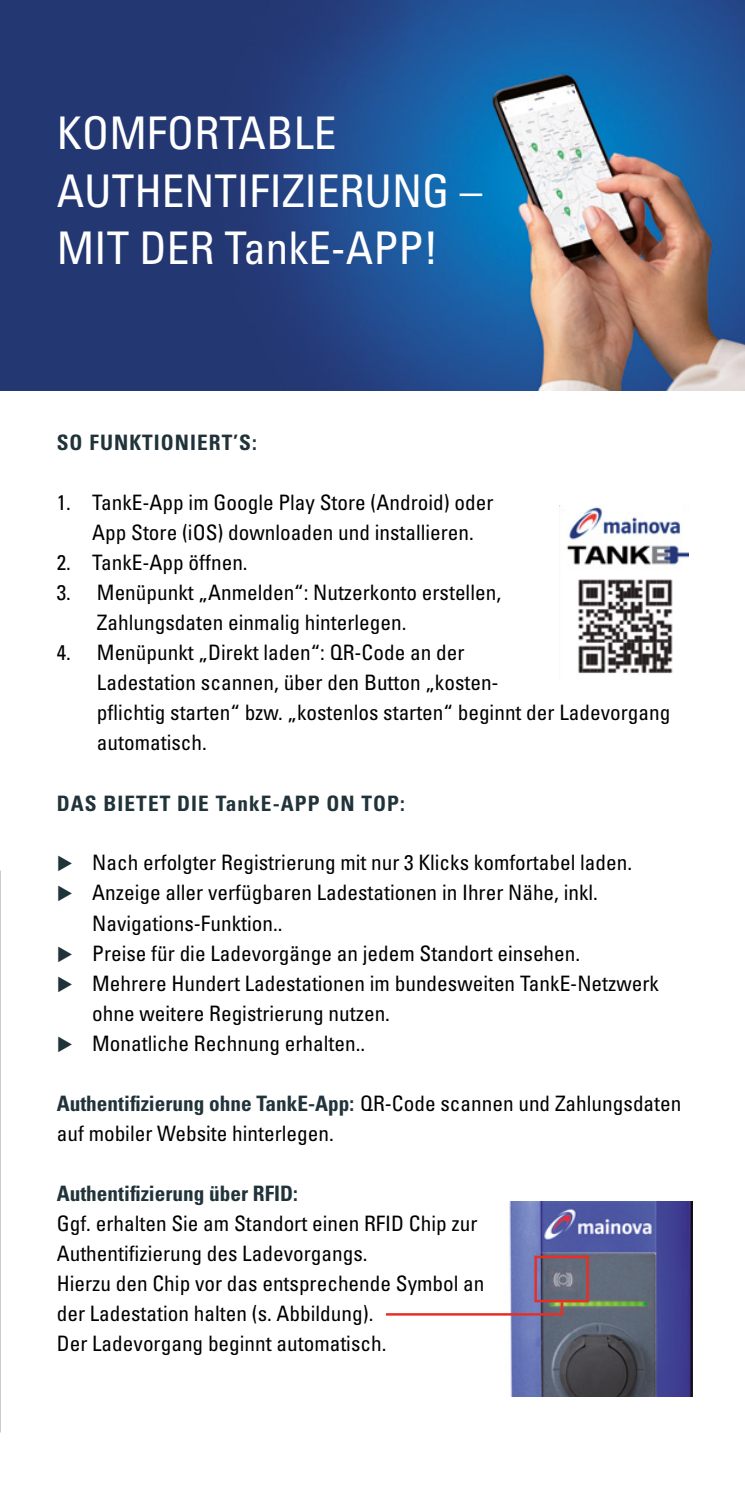
<style>
.page{position:relative;width:745px;height:1489px;background:#fff}
.page>*{position:absolute;margin:0;border:0;box-sizing:border-box;transform-origin:0 0}
.t1{font:condensed 45px/57.5px "Univers";color:#fff}
.t2{font:condensed 21.25px/30px "Univers";color:#000}
.t3{font:700 condensed 21.25px "Univers";letter-spacing:.05em;color:#21333a}
.t4{font:700 condensed 21.25px "Univers";color:#21333a}
.s1{color:#21333a}
.s2{font-weight:700;color:#21333a}
</style>
<div class="page">
<img style="left:509px;top:1201px;width:183px;height:195px">
<img style="left:0;top:0;width:744px;height:390px">
<img style="left:559px;top:505px;width:128px;height:169px">
<div style="left:534px;top:1255px;width:54px;height:47px;border:2px solid #e63027"></div>
<svg style="left:386px;top:1299px;width:178px;height:17px"></svg>
<h1 class="t1" style="left:57px;top:104px;width:427px">KOMFORTABLE<br>AUTHENTIFIZIERUNG –<br>MIT DER TankE-APP!</h1>
<p class="t3" style="left:57px;top:429px;width:201px">SO FUNKTIONIERT’S:</p>
<p class="t2" style="left:92px;top:487px;width:402px;text-indent:-35px">1. TankE-App im Google Play Store (Android) oder<br>App Store (iOS) downloaden und installieren.</p>
<p class="t2" style="left:57px;top:547px;width:192px">2. TankE-App öffnen.</p>
<p class="t2" style="left:97px;top:577px;width:405px;text-indent:-40px">3. Menüpunkt „Anmelden“: Nutzerkonto erstellen,<br>Zahlungsdaten einmalig hinterlegen.</p>
<p class="t2" style="left:97px;top:637px;width:574px;text-indent:-40px">4. Menüpunkt „Direkt laden“: QR-Code an der<br>Ladestation scannen, über den Button „kosten-<br>pflichtig starten“ bzw. „kostenlos starten“ beginnt der Ladevorgang automatisch.</p>
<p class="t3" style="left:57px;top:789px;width:349px">DAS BIETET DIE TankE-APP ON TOP:</p>
<p class="t2" style="left:57px;top:847px;width:576px"><span class="s1">◆</span> Nach erfolgter Registrierung mit nur 3 Klicks komfortabel laden.</p>
<p class="t2" style="left:92px;top:877px;width:507px;text-indent:-35px"><span class="s1">◆</span> Anzeige aller verfügbaren Ladestationen in Ihrer Nähe, inkl.<br>Navigations-Funktion..</p>
<p class="t2" style="left:57px;top:937px;width:524px"><span class="s1">◆</span> Preise für die Ladevorgänge an jedem Standort einsehen.</p>
<p class="t2" style="left:92px;top:967px;width:568px;text-indent:-35px"><span class="s1">◆</span> Mehrere Hundert Ladestationen im bundesweiten TankE-Netzwerk ohne weitere Registrierung nutzen.</p>
<p class="t2" style="left:57px;top:1027px;width:310px"><span class="s1">◆</span> Monatliche Rechnung erhalten..</p>
<p class="t2" style="left:57px;top:1087px;width:625px"><span class="s2">Authentifizierung ohne TankE-App:</span> QR-Code scannen und Zahlungsdaten auf mobiler Website hinterlegen.</p>
<p class="t4" style="left:57px;top:1179px;width:242px">Authentifizierung über RFID:</p>
<p class="t2" style="left:57px;top:1207px;width:429px">Ggf. erhalten Sie am Standort einen RFID Chip zur Authentifizierung des Ladevorgangs.<br>Hierzu den Chip vor das entsprechende Symbol an der Ladestation halten (s. Abbildung).<br>Der Ladevorgang beginnt automatisch.</p>
</div>
